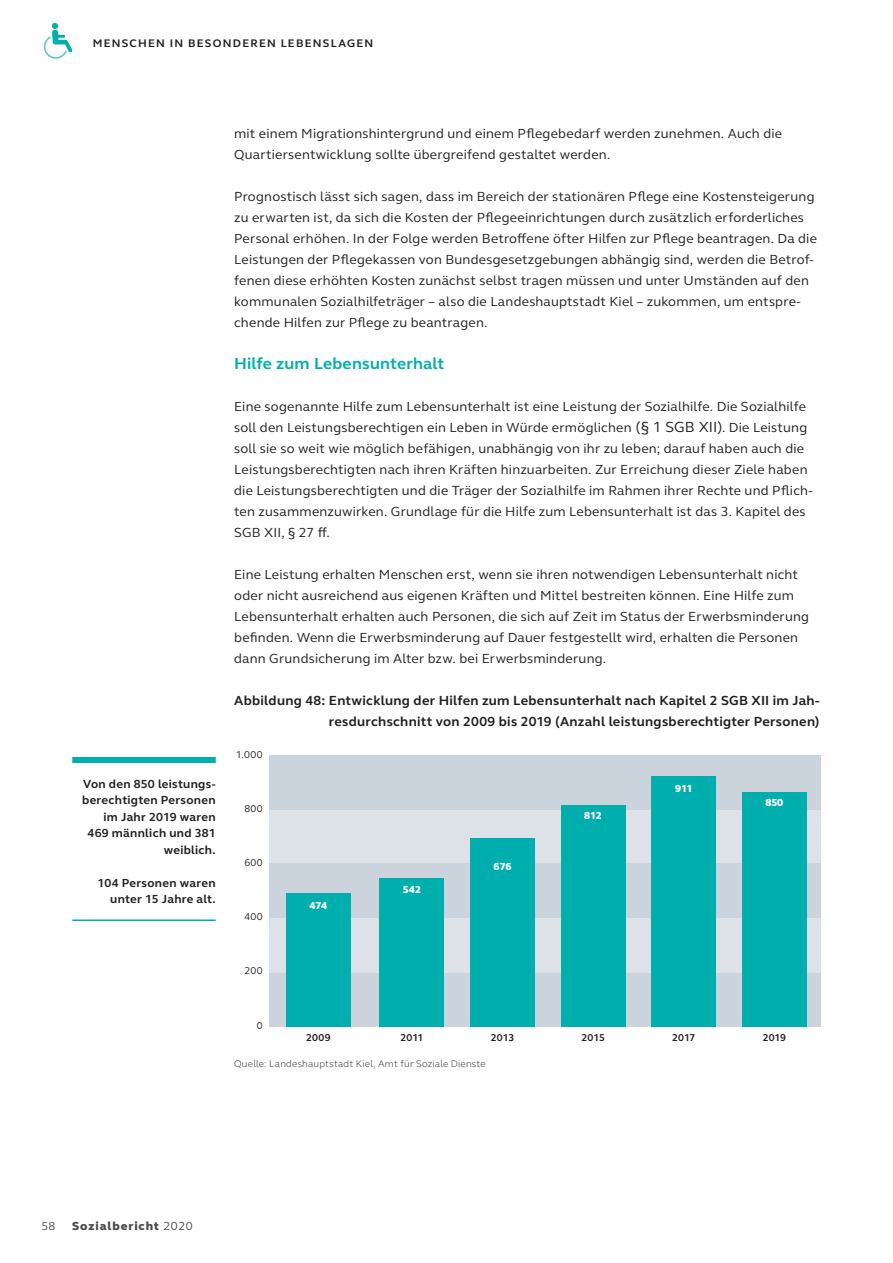
<style>
.page{position:relative;width:893px;height:1263px;background:#fff}
.page>*{position:absolute;margin:0;border:0;box-sizing:border-box;transform-origin:0 0}
.t1{font:700 16.5px "FS Elliot";letter-spacing:.01em;color:#00afad}
.t2{font:13.5px/21px "FS Elliot";letter-spacing:.015em;color:#231f20}
.t3{font:700 13.5px/21px "FS Elliot";letter-spacing:.02em;color:#231f20;text-align:right}
.t4{font:700 12px/16.5px "FS Elliot";letter-spacing:.025em;color:#231f20;text-align:right}
.t5{font:800 12px "FS Elliot";letter-spacing:.075em;color:#4b4c4d}
.t6{font:12px "FS Elliot";color:#4b4c4d}
.t7{font:700 11.25px "FS Elliot";letter-spacing:.11em;color:#231f20}
.t8{font:800 10.5px "FS Elliot";letter-spacing:-.01em;color:#fff}
.t9{font:700 10.2px "FS Elliot";letter-spacing:-.005em;color:#231f20}
.t10{font:10.2px "FS Elliot";letter-spacing:.045em;color:#231f20}
.t11{font:300 9.9px "FS Elliot";letter-spacing:.025em;color:#231f20}
.s1{font-size:15px}
.s2{font-weight:400}
</style>
<div class="page">
<svg style="left:43px;top:23px;width:30px;height:36px"></svg>
<div style="left:269px;top:972px;width:552px;height:54px;background:#cbd4dc"></div>
<div style="left:269px;top:918px;width:552px;height:54px;background:#dce2e8"></div>
<div style="left:269px;top:809px;width:552px;height:55px;background:#dce2e8"></div>
<div style="left:269px;top:864px;width:552px;height:54px;background:#cbd4dc"></div>
<div style="left:269px;top:755px;width:552px;height:54px;background:#cbd4dc"></div>
<div style="left:286px;top:893px;width:64px;height:133px;background:#00afad"></div>
<div style="left:380px;top:878px;width:64px;height:148px;background:#00afad"></div>
<div style="left:471px;top:838px;width:64px;height:188px;background:#00afad"></div>
<div style="left:561px;top:805px;width:64px;height:221px;background:#00afad"></div>
<div style="left:652px;top:776px;width:64px;height:250px;background:#00afad"></div>
<div style="left:742px;top:791px;width:64px;height:235px;background:#00afad"></div>
<div style="left:72px;top:757px;width:144px;height:6px;background:#00afad"></div>
<hr style="left:72px;top:919px;width:144px;height:2px;background:#00afad">
<p class="t7" style="left:93px;top:35px;width:282px">MENSCHEN IN BESONDEREN LEBENSLAGEN</p>
<p class="t2" style="left:234px;top:123px;width:549px">mit einem Migrationshintergrund und einem Pflegebedarf werden zunehmen. Auch die<br>Quartiersentwicklung sollte übergreifend gestaltet werden.</p>
<p class="t2" style="left:234px;top:186px;width:584px">Prognostisch lässt sich sagen, dass im Bereich der stationären Pflege eine Kostensteigerung zu erwarten ist, da sich die Kosten der Pflegeeinrichtungen durch zusätzlich erforderliches Personal erhöhen. In der Folge werden Betroffene öfter Hilfen zur Pflege beantragen. Da die Leistungen der Pflegekassen von Bundesgesetzgebungen abhängig sind, werden die Betrof&shy;fenen diese erhöhten Kosten zunächst selbst tragen müssen und unter Umständen auf den kommunalen Sozialhilfeträger – also die Landeshauptstadt Kiel – zukommen, um entspre&shy;chende Hilfen zur Pflege zu beantragen.</p>
<p class="t1" style="left:234px;top:352px;width:212px">Hilfe zum Lebensunterhalt</p>
<p class="t2" style="left:234px;top:396px;width:580px">Eine sogenannte Hilfe zum Lebensunterhalt ist eine Leistung der Sozialhilfe. Die Sozialhilfe soll den Leistungsberechtigen ein Leben in Würde ermöglichen <span class="s1">(§ 1 SGB XII)</span>. Die Leistung soll sie so weit wie möglich befähigen, unabhängig von ihr zu leben; darauf haben auch die Leistungsberechtigten nach ihren Kräften hinzuarbeiten. Zur Erreichung dieser Ziele haben die Leistungsberechtigten und die Träger der Sozialhilfe im Rahmen ihrer Rechte und Pflich&shy;ten zusammenzuwirken. Grundlage für die Hilfe zum Lebensunterhalt ist das 3. Kapitel des SGB XII, § 27 ff.</p>
<p class="t2" style="left:234px;top:564px;width:576px">Eine Leistung erhalten Menschen erst, wenn sie ihren notwendigen Lebensunterhalt nicht oder nicht ausreichend aus eigenen Kräften und Mittel bestreiten können. Eine Hilfe zum Lebensunterhalt erhalten auch Personen, die sich auf Zeit im Status der Erwerbsminderung befinden. Wenn die Erwerbsminderung auf Dauer festgestellt wird, erhalten die Personen dann Grundsicherung im Alter bzw. bei Erwerbsminderung.</p>
<p class="t3" style="left:234px;top:690px;width:587px">Abbildung 48: Entwicklung der Hilfen zum Lebensunterhalt nach Kapitel 2 SGB XII im Jah&shy;resdurchschnitt von 2009 bis 2019 (Anzahl leistungsberechtigter Personen)</p>
<p class="t4" style="left:82px;top:775px;width:135px">Von den 850 leistungs&shy;berechtigten Personen im Jahr 2019 waren<br>469 männlich und 381 weiblich.</p>
<p class="t4" style="left:98px;top:874px;width:120px">104 Personen waren unter 15 Jahre alt.</p>
<p class="t10" style="left:236px;top:747px;width:28px">1.000</p>
<p class="t10" style="left:244px;top:802px;width:20px">800</p>
<p class="t10" style="left:244px;top:856px;width:20px">600</p>
<p class="t10" style="left:244px;top:910px;width:20px">400</p>
<p class="t10" style="left:245px;top:964px;width:20px">200</p>
<p class="t10" style="left:257px;top:1018px;width:7px">0</p>
<p class="t8" style="left:310px;top:898px;width:19px">474</p>
<p class="t8" style="left:403px;top:882px;width:20px">542</p>
<p class="t8" style="left:494px;top:859px;width:20px">676</p>
<p class="t8" style="left:584px;top:808px;width:19px">812</p>
<p class="t8" style="left:675px;top:781px;width:19px">911</p>
<p class="t8" style="left:765px;top:795px;width:19px">850</p>
<p class="t9" style="left:306px;top:1031px;width:26px">2009</p>
<p class="t9" style="left:400px;top:1031px;width:25px">2011</p>
<p class="t9" style="left:491px;top:1031px;width:25px">2013</p>
<p class="t9" style="left:581px;top:1031px;width:25px">2015</p>
<p class="t9" style="left:672px;top:1031px;width:25px">2017</p>
<p class="t9" style="left:763px;top:1031px;width:25px">2019</p>
<p class="t11" style="left:234px;top:1056px;width:253px">Quelle: Landeshauptstadt Kiel, Amt für Soziale Dienste</p>
<p class="t6" style="left:41px;top:1217px;width:15px">58</p>
<p class="t5" style="left:72px;top:1218px;width:122px">Sozialbericht <span class="s2">2020</span></p>
</div>
